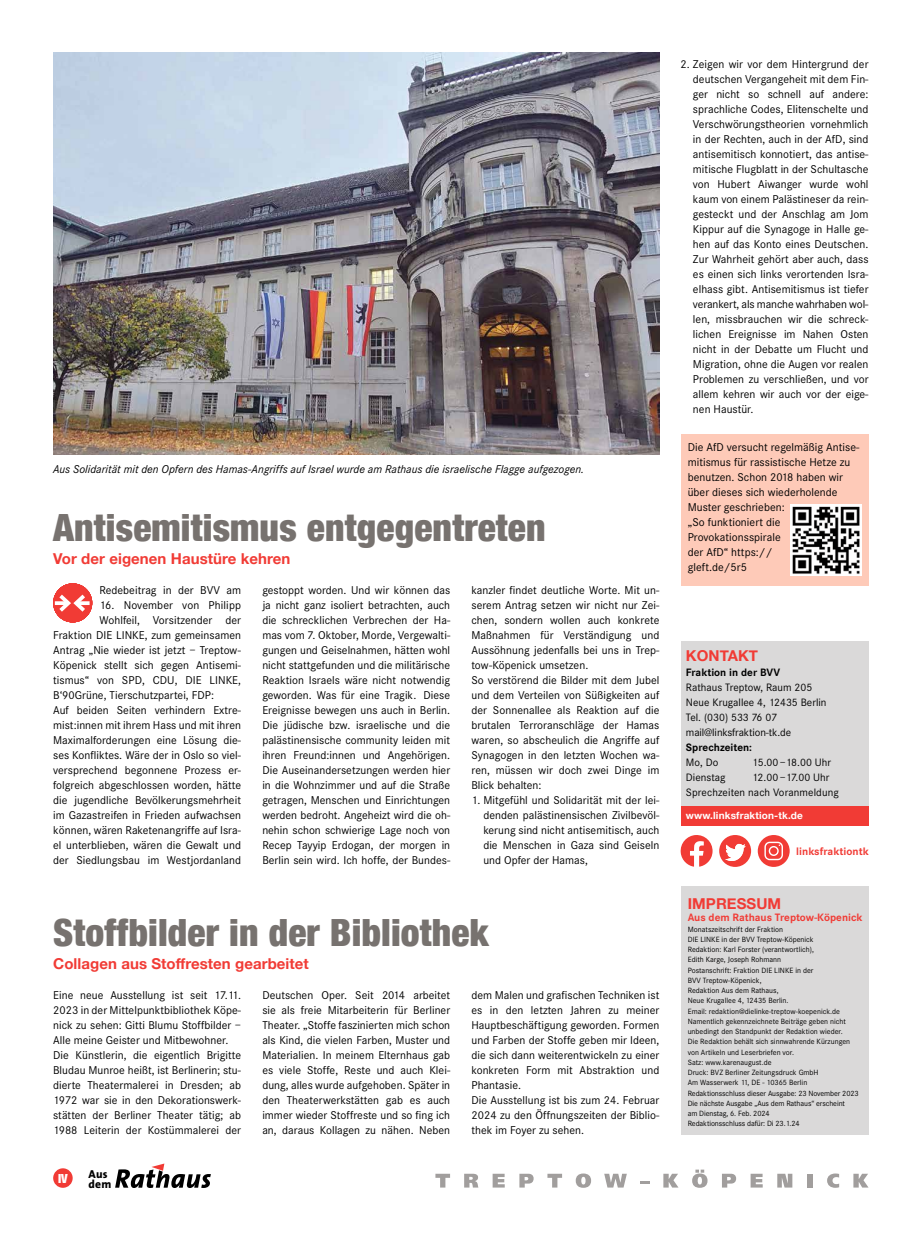
<style>
.page{position:relative;width:904px;height:1241px;background:#fff}
.page>*{position:absolute;margin:0;border:0;box-sizing:border-box;transform-origin:0 0}
.t1{font:900 condensed 37.5px "Helvetica Neue";letter-spacing:.005em;color:#77726f}
.t2{font:700 15px "Helvetica Neue";letter-spacing:.005em;color:#f13b35}
.t3{font:900 condensed 12.5px "Helvetica Neue";color:#fff}
.t4{font:11.75px/15px "Corporate S";letter-spacing:.005em;color:#000;text-align:justify}
.t5{font:italic 11.75px "Corporate S";letter-spacing:.005em;color:#000}
.t6{font:800 11.5px/10.1px "The Sans";letter-spacing:.02em;color:#000}
.t7{font:700 11.25px "Corporate S";letter-spacing:.005em;color:#f13b35}
.t8{font:11.12px/15px "Corporate S";letter-spacing:.005em;color:#000}
.t9{font:700 11.12px "Corporate S";color:#f13b35}
.t10{font:700 11.12px "Corporate S";letter-spacing:.005em;color:#000}
.t11{font:700 10px "Helvetica Neue";letter-spacing:.015em;color:#fff}
.t12{font:7.88px/10.2px "Corporate S";color:#000}
</style>
<div class="page">
<svg style="left:435px;top:1173px;width:15px;height:14px"></svg>
<svg style="left:464px;top:1173px;width:14px;height:14px"></svg>
<svg style="left:492px;top:1173px;width:12px;height:14px"></svg>
<svg style="left:519px;top:1173px;width:14px;height:14px"></svg>
<svg style="left:547px;top:1173px;width:15px;height:14px"></svg>
<svg style="left:575px;top:1173px;width:16px;height:14px"></svg>
<svg style="left:604px;top:1173px;width:23px;height:14px"></svg>
<svg style="left:640px;top:1181px;width:9px;height:2px"></svg>
<svg style="left:663px;top:1173px;width:15px;height:14px"></svg>
<svg style="left:692px;top:1169px;width:15px;height:18px"></svg>
<svg style="left:722px;top:1173px;width:14px;height:14px"></svg>
<svg style="left:750px;top:1173px;width:12px;height:14px"></svg>
<svg style="left:777px;top:1173px;width:15px;height:14px"></svg>
<div style="left:807px;top:1173px;width:5px;height:14px;background:#a19e9d"></div>
<svg style="left:827px;top:1173px;width:12px;height:14px"></svg>
<svg style="left:853px;top:1173px;width:15px;height:14px"></svg>
<svg style="left:115px;top:1163px;width:96px;height:24px"></svg>
<div style="left:53px;top:1168px;width:20px;height:19px;background:#f13b35;border-radius:50%"></div>
<div style="left:680px;top:886px;width:188px;height:248px;background:#dad9d9"></div>
<div style="left:680px;top:641px;width:188px;height:165px;background:#dad9d9"></div>
<div style="left:680px;top:806px;width:188px;height:20px;background:#f13b35"></div>
<svg style="left:680px;top:835px;width:33px;height:31px"></svg>
<div style="left:719px;top:834px;width:32px;height:32px;background:#f13b35;border-radius:50%"></div>
<svg style="left:725px;top:843px;width:20px;height:18px"></svg>
<svg style="left:757px;top:834px;width:32px;height:32px"></svg>
<svg style="left:764px;top:841px;width:19px;height:19px"></svg>
<img style="left:53px;top:53px;width:606px;height:401px">
<div style="left:680px;top:434px;width:188px;height:152px;background:#fecab8"></div>
<img style="left:790px;top:505px;width:71px;height:70px">
<div style="left:53px;top:583px;width:39px;height:39px;background:#f13b35;border-radius:50%"></div>
<svg style="left:55px;top:590px;width:34px;height:28px"></svg>
<p class="t5" style="left:53px;top:463px;width:532px">Aus Solidarität mit den Opfern des Hamas-Angriffs auf Israel wurde am Rathaus die israelische Flagge aufgezogen.</p>
<h1 class="t1" style="left:53px;top:496px;width:494px">Antisemitismus entgegentreten</h1>
<p class="t2" style="left:53px;top:544px;width:239px">Vor der eigenen Haustüre kehren</p>
<p class="t4" style="left:99px;top:582px;width:143px">Redebeitrag in der BVV am</p>
<p class="t4" style="left:99px;top:597px;width:143px">16. November von Philipp</p>
<p class="t4" style="left:99px;top:612px;width:143px">Wohlfeil, Vorsitzender der</p>
<p class="t4" style="left:53px;top:627px;width:189px">Fraktion DIE LINKE, zum gemeinsamen</p>
<p class="t4" style="left:53px;top:642px;width:189px">Antrag „Nie wieder ist jetzt – Treptow-</p>
<p class="t4" style="left:53px;top:657px;width:189px">Köpenick stellt sich gegen Antisemi-</p>
<p class="t4" style="left:53px;top:672px;width:189px">tismus“ von SPD, CDU, DIE LINKE,</p>
<p class="t4" style="left:53px;top:687px;width:162px">B‘90Grüne, Tierschutzpartei, FDP:</p>
<p class="t4" style="left:53px;top:702px;width:189px">Auf beiden Seiten verhindern Extre-</p>
<p class="t4" style="left:53px;top:717px;width:189px">mist:innen mit ihrem Hass und mit ihren</p>
<p class="t4" style="left:53px;top:732px;width:189px">Maximalforderungen eine Lösung die-</p>
<p class="t4" style="left:53px;top:747px;width:189px">ses Konfliktes. Wäre der in Oslo so viel-</p>
<p class="t4" style="left:53px;top:762px;width:189px">versprechend begonnene Prozess er-</p>
<p class="t4" style="left:53px;top:777px;width:189px">folgreich abgeschlossen worden, hätte</p>
<p class="t4" style="left:53px;top:792px;width:189px">die jugendliche Bevölkerungsmehrheit</p>
<p class="t4" style="left:53px;top:807px;width:189px">im Gazastreifen in Frieden aufwachsen</p>
<p class="t4" style="left:53px;top:822px;width:189px">können, wären Raketenangriffe auf Isra-</p>
<p class="t4" style="left:53px;top:837px;width:189px">el unterblieben, wären die Gewalt und</p>
<p class="t4" style="left:53px;top:852px;width:189px">der Siedlungsbau im Westjordanland</p>
<p class="t4" style="left:262px;top:582px;width:189px">gestoppt worden. Und wir können das ja nicht ganz isoliert betrachten, auch die schrecklichen Verbrechen der Ha&shy;mas vom 7. Oktober, Morde, Vergewalti&shy;gungen und Geiselnahmen, hätten wohl nicht stattgefunden und die militärische Reaktion Israels wäre nicht notwendig geworden. Was für eine Tragik. Diese Ereignisse bewegen uns auch in Berlin.<br>Die jüdische bzw. israelische und die palästinensische community leiden mit ihren Freund:innen und Angehörigen.<br>Die Auseinandersetzungen werden hier in die Wohnzimmer und auf die Straße getragen, Menschen und Einrichtungen werden bedroht. Angeheizt wird die oh&shy;nehin schon schwierige Lage noch von Recep Tayyip Erdogan, der morgen in Berlin sein wird. Ich hoffe, der Bundes-</p>
<p class="t4" style="left:471px;top:582px;width:189px;text-align:left">kanzler findet deutliche Worte. Mit un&shy;serem Antrag setzen wir nicht nur Zei&shy;chen, sondern wollen auch konkrete Maßnahmen für Verständigung und Aussöhnung jedenfalls bei uns in Trep&shy;tow-Köpenick umsetzen.<br>So verstörend die Bilder mit dem Jubel und dem Verteilen von Süßigkeiten auf der Sonnenallee als Reaktion auf die brutalen Terroranschläge der Hamas waren, so abscheulich die Angriffe auf Synagogen in den letzten Wochen wa&shy;ren, müssen wir doch zwei Dinge im Blick behalten:</p>
<p class="t4" style="left:483px;top:792px;width:177px;text-indent:-12px">1. Mitgefühl und Solidarität mit der lei&shy;denden palästinensischen Zivilbevöl&shy;kerung sind nicht antisemitisch, auch die Menschen in Gaza sind Geiseln und Opfer der Hamas,</p>
<h1 class="t1" style="left:53px;top:901px;width:437px">Stoffbilder in der Bibliothek</h1>
<p class="t2" style="left:53px;top:949px;width:257px">Collagen aus Stoffresten gearbeitet</p>
<p class="t4" style="left:53px;top:987px;width:189px;text-align:left">Eine neue Ausstellung ist seit 17.11.<br>2023 in der Mittelpunktbibliothek Köpe&shy;nick zu sehen: Gitti Blumu Stoffbilder – Alle meine Geister und Mitbewohner.<br>Die Künstlerin, die eigentlich Brigitte Bludau Munroe heißt, ist Berlinerin; stu&shy;dierte Theatermalerei in Dresden; ab 1972 war sie in den Dekorationswerk&shy;stätten der Berliner Theater tätig; ab 1988 Leiterin der Kostümmalerei der</p>
<p class="t4" style="left:262px;top:987px;width:189px">Deutschen Oper. Seit 2014 arbeitet sie als freie Mitarbeiterin für Berliner Theater. „Stoffe faszinierten mich schon als Kind, die vielen Farben, Muster und Materialien. In meinem Elternhaus gab es viele Stoffe, Reste und auch Klei&shy;dung, alles wurde aufgehoben. Später in den Theaterwerkstätten gab es auch immer wieder Stoffreste und so fing ich an, daraus Kollagen zu nähen. Neben</p>
<p class="t4" style="left:471px;top:987px;width:189px;text-align:left">dem Malen und grafischen Techniken ist es in den letzten Jahren zu meiner Hauptbeschäftigung geworden. Formen und Farben der Stoffe geben mir Ideen, die sich dann weiterentwickeln zu einer konkreten Form mit Abstraktion und Phantasie.<br>Die Ausstellung ist bis zum 24. Februar 2024 zu den Öffnungszeiten der Biblio&shy;thek im Foyer zu sehen.</p>
<p class="t3" style="left:58px;top:1167px;width:11px">IV</p>
<p class="t6" style="left:89px;top:1168px;width:24px">Aus dem</p>
<p class="t4" style="left:693px;top:57px;width:177px;text-indent:-12px">2. Zeigen wir vor dem Hintergrund der deutschen Vergangeheit mit dem Fin&shy;ger nicht so schnell auf andere: sprachliche Codes, Elitenschelte und Verschwörungstheorien vornehmlich in der Rechten, auch in der AfD, sind antisemitisch konnotiert, das antise&shy;mitische Flugblatt in der Schultasche von Hubert Aiwanger wurde wohl kaum von einem Palästineser da rein&shy;gesteckt und der Anschlag am Jom Kippur auf die Synagoge in Halle ge&shy;hen auf das Konto eines Deutschen.<br>Zur Wahrheit gehört aber auch, dass es einen sich links verortenden Isra&shy;elhass gibt. Antisemitismus ist tiefer verankert, als manche wahrhaben wol&shy;len, missbrauchen wir die schreck&shy;lichen Ereignisse im Nahen Osten nicht in der Debatte um Flucht und Migration, ohne die Augen vor realen Problemen zu verschließen, und vor allem kehren wir auch vor der eige&shy;nen Haustür.</p>
<p class="t4" style="left:687px;top:439px;width:173px;text-align:left">Die AfD versucht regelmäßig Antise&shy;mitismus für rassistische Hetze zu benutzen. Schon 2018 haben wir über dieses sich wiederholende<br>Muster geschrieben:<br>„So funktioniert die<br>Provokationsspirale<br>der AfD“ https://<br>gleft.de/5r5</p>
<p class="t2" style="left:686px;top:642px;width:74px">KONTAKT</p>
<p class="t10" style="left:686px;top:666px;width:96px">Fraktion in der BVV</p>
<p class="t8" style="left:686px;top:680px;width:142px">Rathaus Treptow, Raum 205<br>Neue Krugallee 4, 12435 Berlin<br>Tel. (030) 533 76 07 mail@linksfraktion-tk.de</p>
<p class="t10" style="left:686px;top:741px;width:68px">Sprechzeiten:</p>
<p class="t8" style="left:686px;top:755px;width:34px">Mo, Do</p>
<p class="t8" style="left:752px;top:755px;width:80px">15.00–18.00 Uhr</p>
<p class="t8" style="left:686px;top:770px;width:41px">Dienstag</p>
<p class="t8" style="left:686px;top:770px;width:154px;text-indent:66px">12.00–17.00 Uhr<br>Sprechzeiten nach Voranmeldung</p>
<p class="t11" style="left:686px;top:806px;width:118px">www.linksfraktion-tk.de</p>
<p class="t7" style="left:796px;top:844px;width:74px">linksfraktiontk</p>
<p class="t2" style="left:687px;top:889px;width:95px">IMPRESSUM</p>
<p class="t9" style="left:687px;top:911px;width:176px">Aus dem Rathaus Treptow-Köpenick</p>
<p class="t12" style="left:687px;top:923px;width:172px">Monatszeitschrift der Fraktion<br>DIE LINKE in der BVV Treptow-Köpenick<br>Redaktion: Karl Forster (verantwortlich),<br>Edith Karge, Joseph Rohmann<br>Postanschrift: Fraktion DIE LINKE in der<br>BVV Treptow-Köpenick,<br>Redaktion Aus dem Rathaus,<br>Neue Krugallee 4, 12435 Berlin.<br>Email: redaktion@dielinke-treptow-koepenick.de Namentlich gekennzeichnete Beiträge geben nicht unbedingt den Standpunkt der Redaktion wieder.<br>Die Redaktion behält sich sinnwahrende Kürzungen von Artikeln und Leserbriefen vor.<br>Satz: www.karenaugust.de<br>Druck: BVZ Berliner Zeitungsdruck GmbH<br>Am Wasserwerk 11, DE - 10365 Berlin Redaktionsschluss dieser Ausgabe: 23 November 2023<br>Die nächste Ausgabe „Aus dem Rathaus“ erscheint<br>am Dienstag, 6. Feb. 2024<br>Redaktionsschluss dafür: Di 23.1.24</p>
</div>
